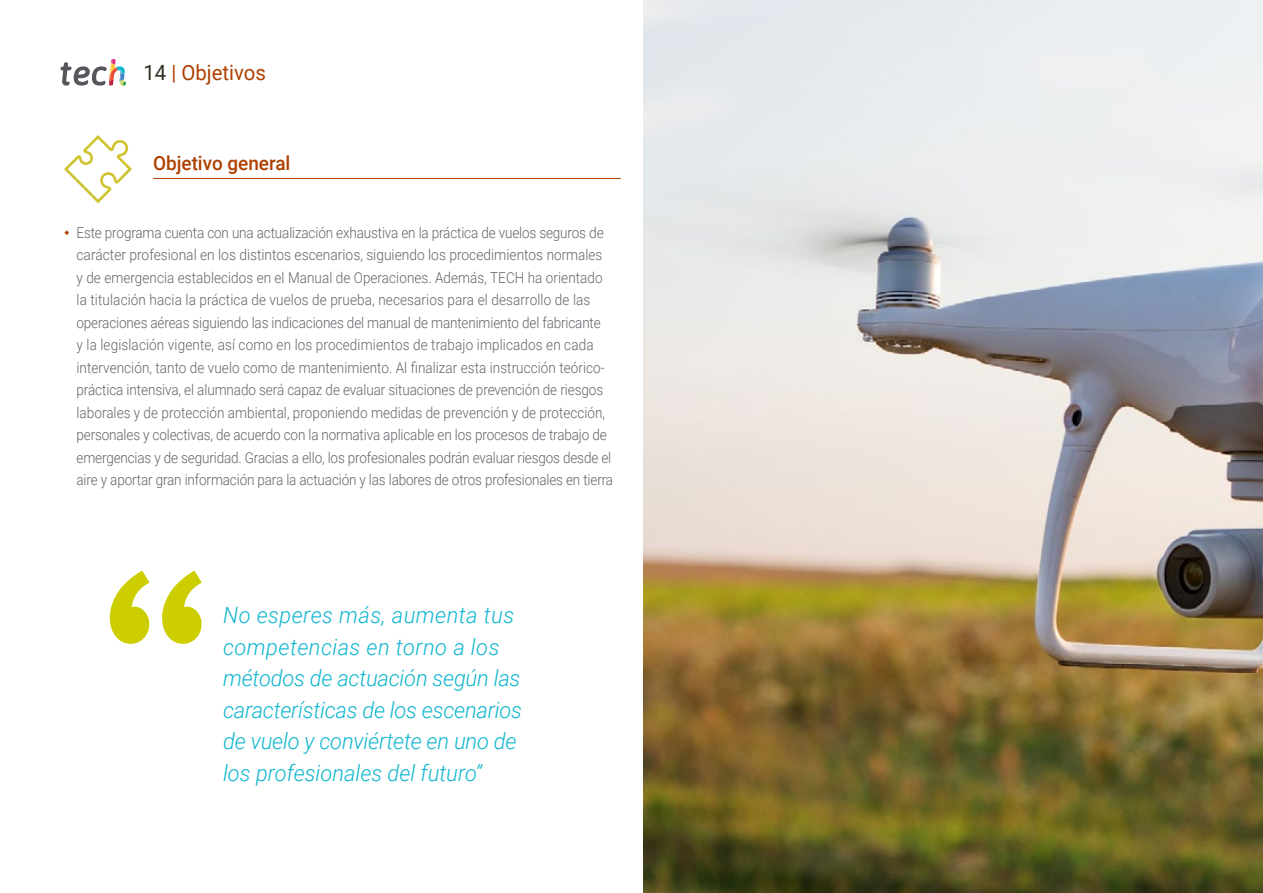
<style>
.page{position:relative;width:1263px;height:893px;background:#fff}
.page>*{position:absolute;margin:0;border:0;box-sizing:border-box;transform-origin:0 0}
.t1{font:italic 300 22.5px/31.5px "Roboto";letter-spacing:-.01em;color:#0fb6cf}
.t2{font:21px "Roboto";color:#ae4000}
.t3{font:500 19.5px "Roboto";color:#ae4000}
.t4{font:300 15px/22.5px "Roboto";letter-spacing:-.005em;color:#61646a;scale:.9 1}
.s1{color:#312e20}
</style>
<div class="page">
<svg style="left:61px;top:59px;width:65px;height:27px"></svg>
<hr style="left:153px;top:178px;width:468px;height:1px;background:#ae4000">
<svg style="left:64px;top:135px;width:68px;height:68px"></svg>
<svg style="left:110px;top:571px;width:92px;height:73px"></svg>
<img style="left:643px;top:0;width:620px;height:893px">
<h2 class="t2" style="left:144px;top:57px;width:124px"><span class="s1">14</span> | Objetivos</h2>
<h3 class="t3" style="left:153px;top:149px;width:139px">Objetivo general</h3>
<p class="t4" style="left:77px;top:220px;width:598px">Este programa cuenta con una actualización exhaustiva en la práctica de vuelos seguros de carácter profesional en los distintos escenarios, siguiendo los procedimientos normales<br>y de emergencia establecidos en el Manual de Operaciones. Además, TECH ha orientado la titulación hacia la práctica de vuelos de prueba, necesarios para el desarrollo de las operaciones aéreas siguiendo las indicaciones del manual de mantenimiento del fabricante<br>y la legislación vigente, así como en los procedimientos de trabajo implicados en cada intervención, tanto de vuelo como de mantenimiento. Al finalizar esta instrucción teórico&shy;práctica intensiva, el alumnado será capaz de evaluar situaciones de prevención de riesgos laborales y de protección ambiental, proponiendo medidas de prevención y de protección, personales y colectivas, de acuerdo con la normativa aplicable en los procesos de trabajo de emergencias y de seguridad. Gracias a ello, los profesionales podrán evaluar riesgos desde el aire y aportar gran información para la actuación y las labores de otros profesionales en tierra</p>
<h1 class="t1" style="left:223px;top:598px;width:300px">No esperes más, aumenta tus competencias en torno a los métodos de actuación según las características de los escenarios de vuelo y conviértete en uno de los profesionales del futuro”</h1>
</div>
